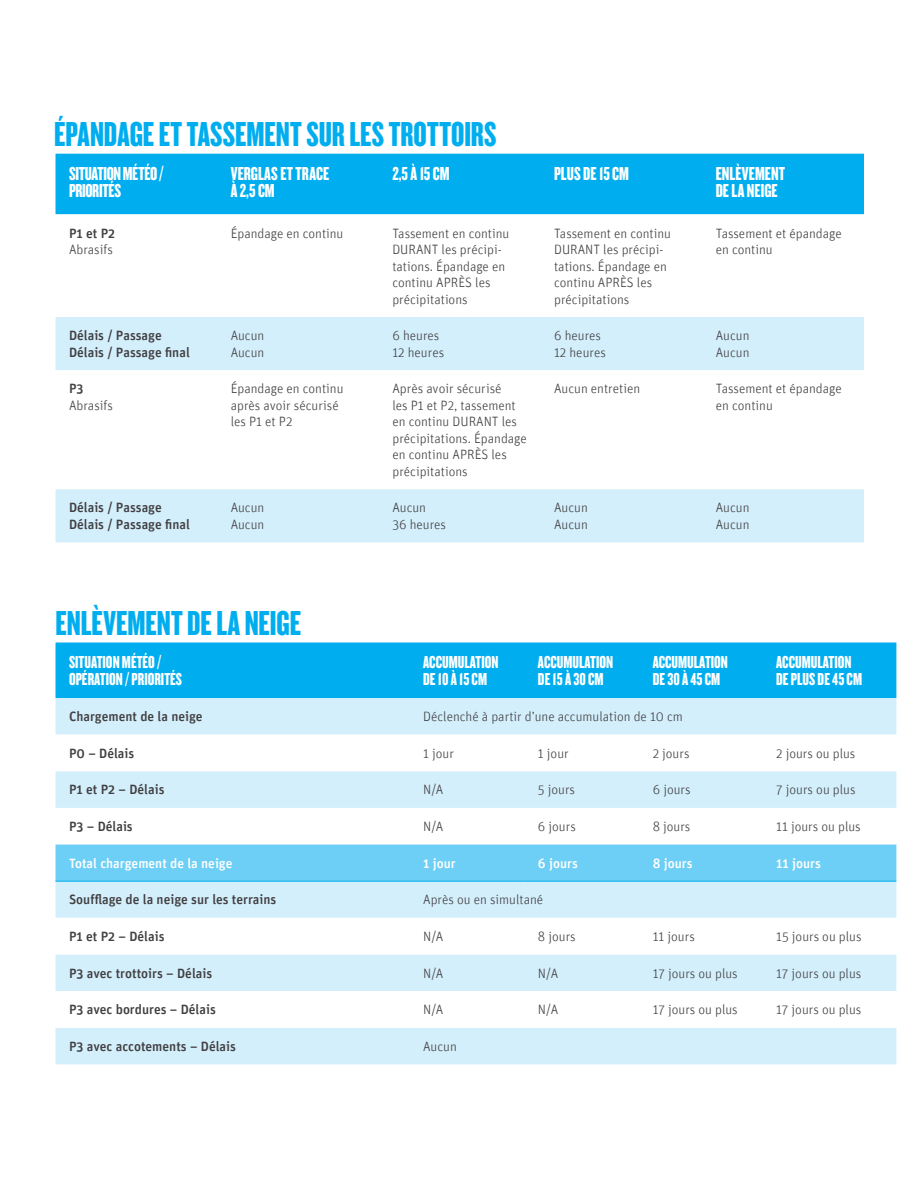
<style>
.page{position:relative;width:918px;height:1188px;background:#fff}
.page>*{position:absolute;margin:0;border:0;box-sizing:border-box;transform-origin:0 0}
.t1{font:36px "Knockout HTF68 Full Featherwt";color:#00aeef}
.t2{font:19.5px/16.5px "Knockout HTF68 Full Featherwt";color:#fff}
.t3{font:18px/16.5px "Knockout HTF68 Full Featherwt";color:#fff}
.t4{font:300 13.5px/16.5px "Unit";color:#414042}
.t5{font:500 13.5px/16.5px "Unit";color:#414042}
.t6{font:500 13.5px "Unit";color:#fff}
</style>
<div class="page">
<div style="left:56px;top:154px;width:808px;height:60px;background:#00aeef"></div>
<svg style="left:56px;top:317px;width:808px;height:225px"></svg>
<div style="left:56px;top:643px;width:840px;height:55px;background:#00aeef"></div>
<div style="left:56px;top:698px;width:840px;height:366px;background:#d4effc"></div>
<svg style="left:56px;top:735px;width:840px;height:293px"></svg>
<div style="left:56px;top:845px;width:840px;height:36px;background:#6dcff6"></div>
<hr style="left:56px;top:881px;width:354px;height:1px;background:#00aeef">
<hr style="left:410px;top:881px;width:114px;height:1px;background:#00aeef">
<hr style="left:524px;top:881px;width:115px;height:1px;background:#00aeef">
<hr style="left:639px;top:881px;width:124px;height:1px;background:#00aeef">
<hr style="left:763px;top:881px;width:133px;height:1px;background:#00aeef">
<h1 class="t1" style="left:54px;top:116px;width:444px">ÉPANDAGE ET TASSEMENT SUR LES TROTTOIRS</h1>
<h2 class="t2" style="left:69px;top:166px;width:96px">SITUATION MÉTÉO /<br>PRIORITÉS</h2>
<h2 class="t2" style="left:231px;top:166px;width:100px">VERGLAS ET TRACE<br>À 2,5 CM</h2>
<h2 class="t2" style="left:392px;top:166px;width:59px">2,5 À 15 CM</h2>
<h2 class="t2" style="left:554px;top:166px;width:76px">PLUS DE 15 CM</h2>
<h2 class="t2" style="left:716px;top:166px;width:71px">ENLÈVEMENT<br>DE LA NEIGE</h2>
<p class="t5" style="left:69px;top:224px;width:48px">P1 et P2</p>
<p class="t4" style="left:69px;top:241px;width:45px">Abrasifs</p>
<p class="t4" style="left:231px;top:225px;width:114px">Épandage en continu</p>
<p class="t4" style="left:392px;top:225px;width:119px">Tassement en continu<br>DURANT les précipi&shy;tations. Épandage en continu APRÈS les précipitations</p>
<p class="t4" style="left:554px;top:224px;width:119px">Tassement en continu<br>DURANT les précipi&shy;tations. Épandage en continu APRÈS les précipitations</p>
<p class="t4" style="left:716px;top:224px;width:127px">Tassement et épandage en continu</p>
<p class="t5" style="left:69px;top:327px;width:122px">Délais / Passage<br>Délais / Passage final</p>
<p class="t4" style="left:231px;top:327px;width:35px">Aucun<br>Aucun</p>
<p class="t4" style="left:392px;top:327px;width:53px">6 heures<br>12 heures</p>
<p class="t4" style="left:554px;top:327px;width:53px">6 heures<br>12 heures</p>
<p class="t4" style="left:716px;top:327px;width:35px">Aucun<br>Aucun</p>
<p class="t5" style="left:69px;top:380px;width:16px">P3</p>
<p class="t4" style="left:69px;top:397px;width:45px">Abrasifs</p>
<p class="t4" style="left:231px;top:380px;width:114px">Épandage en continu après avoir sécurisé les P1 et P2</p>
<p class="t4" style="left:392px;top:380px;width:136px">Après avoir sécurisé<br>les P1 et P2, tassement en continu DURANT les précipitations. Épandage en continu APRÈS les précipitations</p>
<p class="t4" style="left:554px;top:380px;width:88px">Aucun entretien</p>
<p class="t4" style="left:716px;top:380px;width:127px">Tassement et épandage en continu</p>
<p class="t5" style="left:69px;top:499px;width:122px">Délais / Passage<br>Délais / Passage final</p>
<p class="t4" style="left:231px;top:499px;width:35px">Aucun<br>Aucun</p>
<p class="t4" style="left:392px;top:499px;width:55px">Aucun<br>36 heures</p>
<p class="t4" style="left:554px;top:499px;width:35px">Aucun<br>Aucun</p>
<p class="t4" style="left:716px;top:499px;width:35px">Aucun<br>Aucun</p>
<h1 class="t1" style="left:56px;top:605px;width:247px">ENLÈVEMENT DE LA NEIGE</h1>
<h3 class="t3" style="left:69px;top:654px;width:115px">SITUATION MÉTÉO /<br>OPÉRATION / PRIORITÉS</h3>
<h3 class="t3" style="left:423px;top:654px;width:77px">ACCUMULATION<br>DE 10 À 15 CM</h3>
<h3 class="t3" style="left:538px;top:654px;width:77px">ACCUMULATION<br>DE 15 À 30 CM</h3>
<h3 class="t3" style="left:653px;top:654px;width:77px">ACCUMULATION<br>DE 30 À 45 CM</h3>
<h3 class="t3" style="left:776px;top:654px;width:87px">ACCUMULATION<br>DE PLUS DE 45 CM</h3>
<p class="t5" style="left:69px;top:708px;width:135px">Chargement de la neige</p>
<p class="t4" style="left:423px;top:708px;width:261px">Déclenché à partir d’une accumulation de 10 cm</p>
<p class="t5" style="left:69px;top:745px;width:67px">P0 – Délais</p>
<p class="t4" style="left:423px;top:745px;width:32px">1 jour</p>
<p class="t4" style="left:538px;top:745px;width:32px">1 jour</p>
<p class="t4" style="left:653px;top:745px;width:38px">2 jours</p>
<p class="t4" style="left:776px;top:745px;width:81px">2 jours ou plus</p>
<p class="t5" style="left:69px;top:781px;width:97px">P1 et P2 – Délais</p>
<p class="t4" style="left:423px;top:781px;width:22px">N/A</p>
<p class="t4" style="left:538px;top:781px;width:39px">5 jours</p>
<p class="t4" style="left:653px;top:781px;width:39px">6 jours</p>
<p class="t4" style="left:776px;top:781px;width:81px">7 jours ou plus</p>
<p class="t5" style="left:69px;top:818px;width:65px">P3 – Délais</p>
<p class="t4" style="left:423px;top:818px;width:22px">N/A</p>
<p class="t4" style="left:538px;top:818px;width:39px">6 jours</p>
<p class="t4" style="left:653px;top:818px;width:39px">8 jours</p>
<p class="t4" style="left:776px;top:818px;width:86px">11 jours ou plus</p>
<p class="t6" style="left:69px;top:855px;width:165px">Total chargement de la neige</p>
<p class="t6" style="left:423px;top:855px;width:34px">1 jour</p>
<p class="t6" style="left:538px;top:855px;width:41px">6 jours</p>
<p class="t6" style="left:653px;top:855px;width:41px">8 jours</p>
<p class="t6" style="left:776px;top:855px;width:46px">11 jours</p>
<p class="t5" style="left:69px;top:891px;width:209px">Soufflage de la neige sur les terrains</p>
<p class="t4" style="left:423px;top:891px;width:121px">Après ou en simultané</p>
<p class="t5" style="left:69px;top:928px;width:97px">P1 et P2 – Délais</p>
<p class="t4" style="left:423px;top:928px;width:22px">N/A</p>
<p class="t4" style="left:538px;top:928px;width:39px">8 jours</p>
<p class="t4" style="left:653px;top:928px;width:44px">11 jours</p>
<p class="t4" style="left:776px;top:928px;width:87px">15 jours ou plus</p>
<p class="t5" style="left:69px;top:964px;width:145px">P3 avec trottoirs – Délais</p>
<p class="t4" style="left:423px;top:965px;width:22px">N/A</p>
<p class="t4" style="left:538px;top:965px;width:22px">N/A</p>
<p class="t4" style="left:653px;top:965px;width:87px">17 jours ou plus</p>
<p class="t4" style="left:776px;top:965px;width:87px">17 jours ou plus</p>
<p class="t5" style="left:69px;top:1001px;width:148px">P3 avec bordures – Délais</p>
<p class="t4" style="left:423px;top:1001px;width:22px">N/A</p>
<p class="t4" style="left:538px;top:1001px;width:22px">N/A</p>
<p class="t4" style="left:653px;top:1001px;width:87px">17 jours ou plus</p>
<p class="t4" style="left:776px;top:1001px;width:87px">17 jours ou plus</p>
<p class="t5" style="left:69px;top:1038px;width:169px">P3 avec accotements – Délais</p>
<p class="t4" style="left:423px;top:1038px;width:35px">Aucun</p>
</div>
